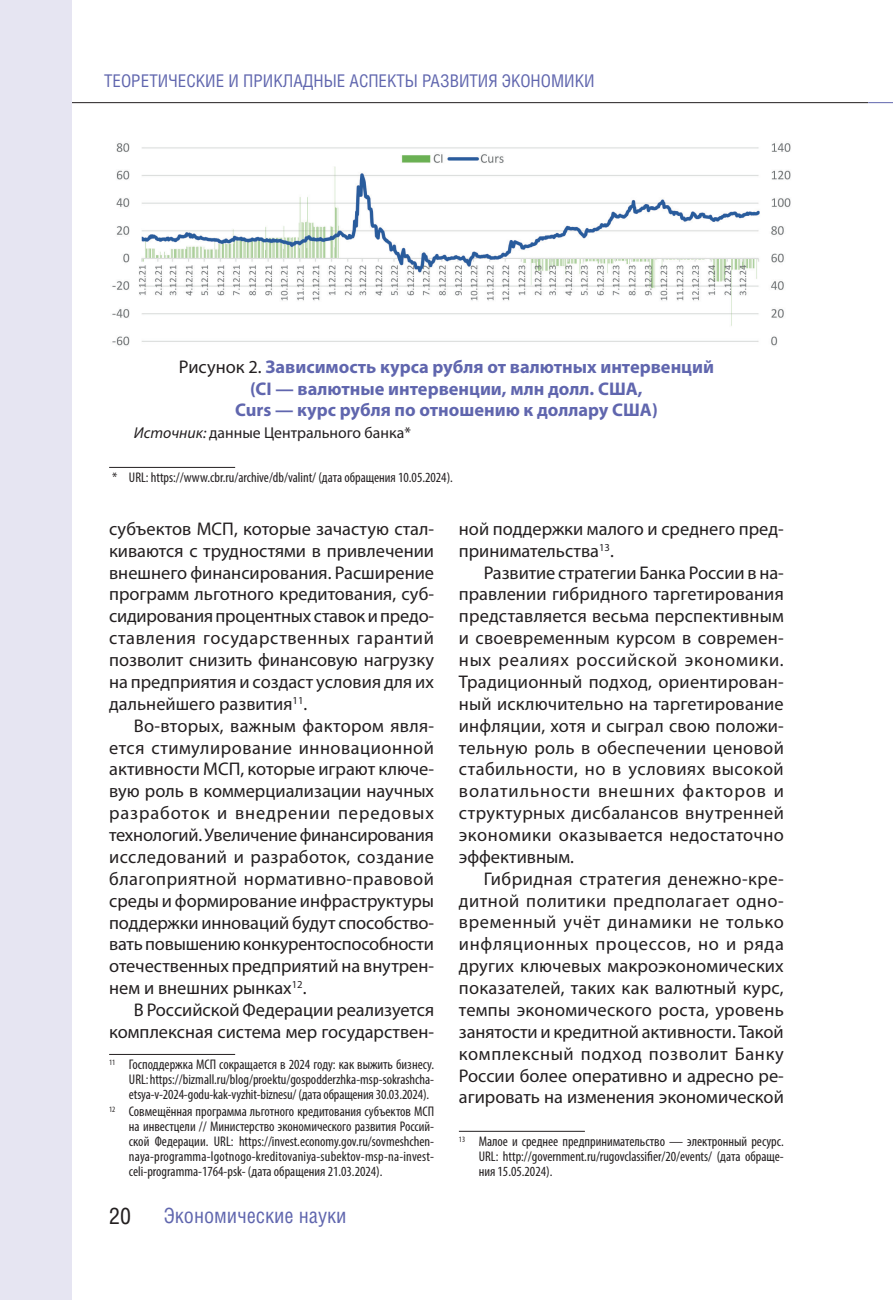
<style>
.page{position:relative;width:893px;height:1300px;background:#fff}
.page>*{position:absolute;margin:0;border:0;box-sizing:border-box;transform-origin:0 0}
.t1{font:22.75px "Helios Cond";color:#231f20}
.t2{font:21px "Helios Cond";color:#6066ae}
.t3{font:18.38px/21.9px "Myriad Pro";color:#231f20;text-align:justify}
.t4{font:700 18.38px/21.9px "Myriad Pro";color:#6066ae;text-align:center}
.t5{font:17.5px "Helios Cond";color:#6066ae}
.t6{font:15.75px "Myriad Pro";color:#231f20}
.t7{font:condensed 14px/14.9px "Myriad Pro";color:#231f20;text-align:justify}
.s1{font-weight:400;color:#231f20}
.s2{font-style:italic}
</style>
<div class="page">
<hr style="left:0;top:102px;width:868px;height:1px;background:#231f20">
<svg style="left:868px;top:102px;width:25px;height:1px"></svg>
<div style="left:0;top:0;width:72px;height:1300px;background:#e6e5f2"></div>
<hr style="left:109px;top:1054px;width:126px;height:1px;background:#231f20">
<hr style="left:459px;top:1131px;width:126px;height:1px;background:#231f20">
<img style="left:112px;top:143px;width:679px;height:203px">
<hr style="left:109px;top:467px;width:126px;height:1px;background:#231f20">
<p class="t5" style="left:104px;top:70px;width:492px">ТЕОРЕТИЧЕСКИЕ И ПРИКЛАДНЫЕ АСПЕКТЫ РАЗВИТИЯ ЭКОНОМИКИ</p>
<p class="t4" style="left:179px;top:355px;width:537px"><span class="s1">Рисунок 2.</span> Зависимость курса рубля от валютных интервенций (CI — валютные интервенции, млн долл. США,<br>Curs — курс рубля по отношению к доллару США)</p>
<p class="t6" style="left:134px;top:423px;width:283px"><span class="s2">Источник:</span> данные Центрального банка*<sup>1</sup></p>
<p class="t7" style="left:109px;top:470px;width:345px"><sup>1</sup>* URL: https://www.cbr.ru/archive/db/valint/ (дата обращения 10.05.2024).</p>
<p class="t3" style="left:109px;top:517px;width:327px">субъектов МСП, которые зачастую стал&shy;киваются с трудностями в привлечении внешнего финансирования. Расширение программ льготного кредитования, суб&shy;сидирования процентных ставок и предо&shy;ставления государственных гарантий позволит снизить финансовую нагрузку на предприятия и создаст условия для их дальнейшего развития<sup>11</sup>.</p>
<p class="t3" style="left:109px;top:714px;width:327px;text-indent:25px">Во-вторых, важным фактором явля&shy;ется стимулирование инновационной активности МСП, которые играют ключе&shy;вую роль в коммерциализации научных разработок и внедрении передовых технологий. Увеличение финансирования исследований и разработок, создание благоприятной нормативно-правовой среды и формирование инфраструктуры поддержки инноваций будут способство&shy;вать повышению конкурентоспособности отечественных предприятий на внутрен&shy;нем и внешних рынках<sup>12</sup>.</p>
<p class="t3" style="left:109px;top:999px;width:326px;text-align:right">В Российской Федерации реализуется комплексная система мер государствен-</p>
<p class="t7" style="left:129px;top:1057px;width:307px;text-indent:-20px"><sup>11</sup> Господдержка МСП сокращается в 2024 году: как выжить бизнесу.<br>URL: https://bizmall.ru/blog/proektu/gospodderzhka-msp-sokrashcha&shy;etsya-v-2024-godu-kak-vyzhit-biznesu/ (дата обращения 30.03.2024).</p>
<p class="t7" style="left:129px;top:1104px;width:307px;text-indent:-20px"><sup>12</sup> Совмещённая программа льготного кредитования субъектов МСП на инвестцели // Министерство экономического развития Россий&shy;ской Федерации. URL: https://invest.economy.gov.ru/sovmeshchen&shy;naya-programma-lgotnogo-kreditovaniya-subektov-msp-na-invest&shy;celi-programma-1764-psk- (дата обращения 21.03.2024).</p>
<p class="t1" style="left:109px;top:1202px;width:23px">20</p>
<p class="t2" style="left:164px;top:1203px;width:184px">Экономические науки</p>
<p class="t3" style="left:459px;top:517px;width:326px">ной поддержки малого и среднего пред&shy;принимательства<sup>13</sup>.</p>
<p class="t3" style="left:459px;top:561px;width:327px;text-indent:25px">Развитие стратегии Банка России в на&shy;правлении гибридного таргетирования представляется весьма перспективным и своевременным курсом в современ&shy;ных реалиях российской экономики.<br>Традиционный подход, ориентирован&shy;ный исключительно на таргетирование инфляции, хотя и сыграл свою положи&shy;тельную роль в обеспечении ценовой стабильности, но в условиях высокой волатильности внешних факторов и структурных дисбалансов внутренней экономики оказывается недостаточно эффективным.</p>
<p class="t3" style="left:459px;top:867px;width:327px;text-indent:25px">Гибридная стратегия денежно-кре&shy;дитной политики предполагает одно&shy;временный учёт динамики не только инфляционных процессов, но и ряда других ключевых макроэкономических показателей, таких как валютный курс, темпы экономического роста, уровень занятости и кредитной активности. Такой комплексный подход позволит Банку России более оперативно и адресно ре&shy;агировать на изменения экономической</p>
<p class="t7" style="left:479px;top:1134px;width:307px;text-indent:-20px"><sup>13</sup> Малое и среднее предпринимательство — электронный ресурс.<br>URL: http://government.ru/rugovclassifier/20/events/ (дата обраще&shy;ния 15.05.2024).</p>
</div>
